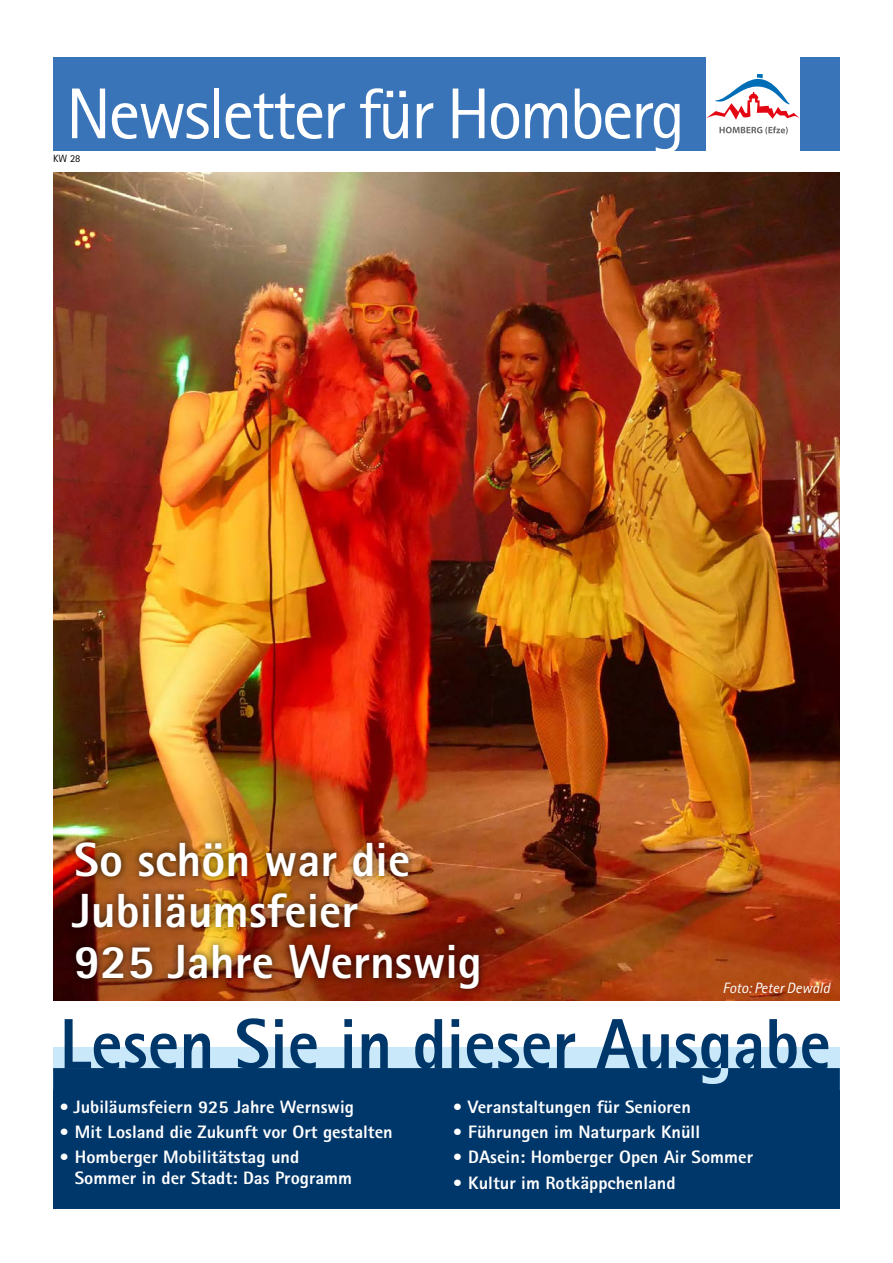
<style>
.page{position:relative;width:893px;height:1263px;background:#fff}
.page>*{position:absolute;margin:0;border:0;box-sizing:border-box;transform-origin:0 0}
.t1{font:72px "Rotis Sans Serif";letter-spacing:-.04em;color:#fff}
.t2{font:800 48px/51px "Rotis Sans Serif";color:#fff}
.t3{font:800 18px/21px "Rotis Sans Serif";color:#fff}
.t4{font:italic 15px "Rotis Sans Serif";color:#fff}
.t5{font:10.5px "Rotis Sans Serif";color:#000}
</style>
<div class="page">
<div style="left:53px;top:57px;width:787px;height:94px;background:#3974b9"></div>
<div style="left:706px;top:56px;width:93px;height:96px;background:#fff"></div>
<svg style="left:719px;top:126px;width:69px;height:8px"></svg>
<svg style="left:706px;top:74px;width:93px;height:46px"></svg>
<svg style="left:53px;top:1018px;width:787px;height:72px"></svg>
<div style="left:53px;top:1090px;width:787px;height:119px;background:#00376a"></div>
<img style="left:53px;top:172px;width:787px;height:828px">
<div style="left:65px;top:835px;width:421px;height:161px;background:#000;opacity:.75"></div>
<h1 class="t1" style="left:66px;top:71px;width:621px">Newsletter für Homberg</h1>
<p class="t5" style="left:53px;top:152px;width:29px">KW 28</p>
<h2 class="t2" style="left:72px;top:833px;width:411px">So schön war die<br>Jubiläumsfeier<br>925 Jahre Wernswig</h2>
<p class="t4" style="left:723px;top:979px;width:109px">Foto: Peter Dewald</p>
<p class="t3" style="left:59px;top:1096px;width:297px">• Jubiläumsfeiern 925 Jahre Wernswig</p>
<p class="t3" style="left:59px;top:1121px;width:335px">• Mit Losland die Zukunft vor Ort gestalten</p>
<p class="t3" style="left:75px;top:1146px;width:279px;text-indent:-16px">• Homberger Mobilitätstag und<br>Sommer in der Stadt: Das Programm</p>
<p class="t3" style="left:452px;top:1096px;width:240px">• Veranstaltungen für Senioren</p>
<p class="t3" style="left:452px;top:1121px;width:249px">• Führungen im Naturpark Knüll</p>
<p class="t3" style="left:452px;top:1146px;width:302px">• DAsein: Homberger Open Air Sommer</p>
<p class="t3" style="left:452px;top:1172px;width:225px">• Kultur im Rotkäppchenland</p>
</div>
